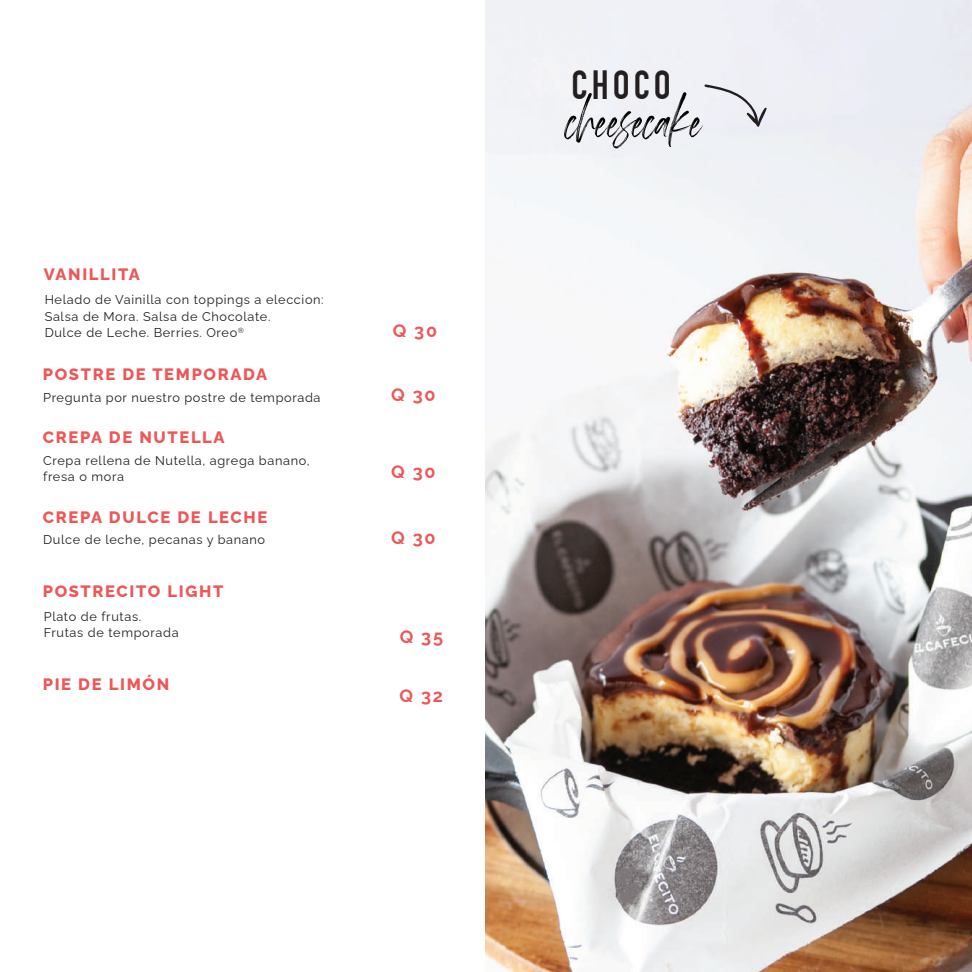
<style>
.page{position:relative;width:972px;height:972px;background:#fff}
.page>*{position:absolute;margin:0;border:0;box-sizing:border-box;transform-origin:0 0}
.t1{font:77.1px "Springfield Demo";color:#050504;scale:.79 1}
.t2{font:700 39.9px "DIN Condensed";letter-spacing:.1em;color:#231f20}
.t3{font:700 18px "Raleway";letter-spacing:.1em;color:#ed5758}
.t4{font:800 16.5px "Raleway";letter-spacing:.1em;color:#ed5758}
.t5{font:12.75px/16.5px "Raleway";letter-spacing:.05em;color:#231f20}
</style>
<div class="page">
<img style="left:486px;top:0;width:486px;height:972px">
<svg style="left:704px;top:84px;width:63px;height:43px"></svg>
<p class="t4" style="left:44px;top:261px;width:98px">VANILLITA</p>
<p class="t5" style="left:45px;top:290px;width:281px">Helado de Vainilla con toppings a eleccion:<br>Salsa de Mora. Salsa de Chocolate.<br>Dulce de Leche. Berries. Oreo<sup>®</sup></p>
<p class="t4" style="left:43px;top:361px;width:226px">POSTRE DE TEMPORADA</p>
<p class="t5" style="left:43px;top:388px;width:279px">Pregunta por nuestro postre de temporada</p>
<p class="t4" style="left:43px;top:424px;width:183px">CREPA DE NUTELLA</p>
<p class="t5" style="left:43px;top:451px;width:268px">Crepa rellena de Nutella, agrega banano, fresa o mora</p>
<p class="t4" style="left:43px;top:504px;width:226px">CREPA DULCE DE LECHE</p>
<p class="t5" style="left:43px;top:530px;width:224px">Dulce de leche, pecanas y banano</p>
<p class="t4" style="left:43px;top:578px;width:182px">POSTRECITO LIGHT</p>
<p class="t5" style="left:44px;top:606px;width:136px">Plato de frutas.<br>Frutas de temporada</p>
<p class="t4" style="left:43px;top:671px;width:128px">PIE DE LIMÓN</p>
<h3 class="t3" style="left:393px;top:316px;width:46px">Q 30</h3>
<h3 class="t3" style="left:391px;top:380px;width:46px">Q 30</h3>
<h3 class="t3" style="left:391px;top:457px;width:46px">Q 30</h3>
<h3 class="t3" style="left:391px;top:523px;width:46px">Q 30</h3>
<h3 class="t3" style="left:400px;top:622px;width:45px">Q 35</h3>
<h3 class="t3" style="left:400px;top:681px;width:45px">Q 32</h3>
<h2 class="t2" style="left:572px;top:62px;width:101px">CHOCO</h2>
<h1 class="t1" style="left:563px;top:82px;width:173px">cheesecake</h1>
</div>
